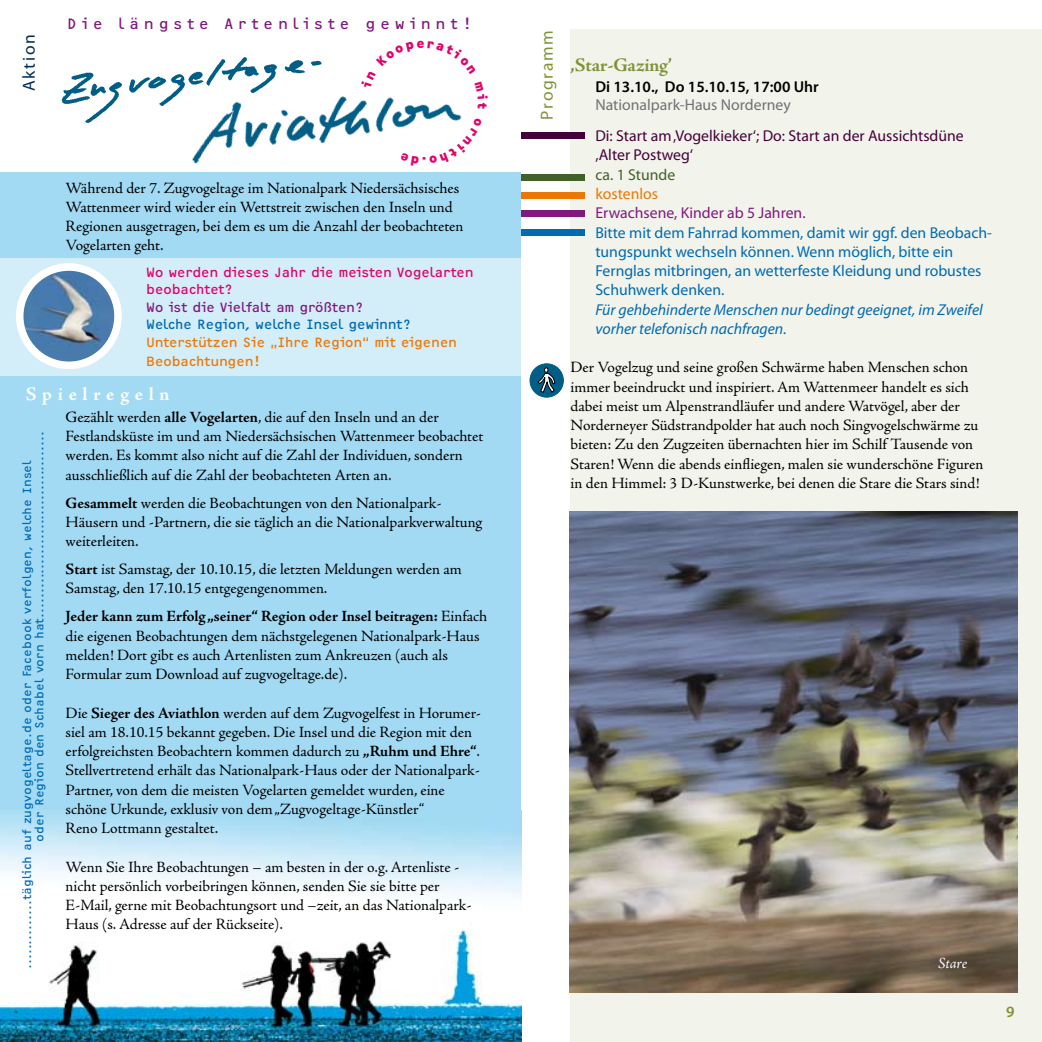
<style>
.page{position:relative;width:1042px;height:1042px;background:#fff}
.page>*{position:absolute;margin:0;border:0;box-sizing:border-box;transform-origin:0 0}
.t1{font:700 19.25px "Adobe Jenson Pro";letter-spacing:-.005em;color:#7f9237}
.t2{font:700 19.25px "Adobe Jenson Pro";letter-spacing:.295em;color:#fff}
.t3{font:17.5px "Myriad Pro";letter-spacing:.095em;color:#7f9237}
.t4{font:17.5px "Myriad Pro";letter-spacing:.1em;color:#002c52}
.t5{font:15.75px/19.2px "Adobe Jenson Pro";color:#000}
.t6{font:15.75px/19.2px "Myriad Pro";color:#006ab2}
.t7{font:italic 15.75px/19.2px "Myriad Pro";color:#006ab2}
.t8{font:15.75px/19.2px "Myriad Pro";color:#450039}
.t9{font:600 15.75px "Myriad Pro";color:#000}
.t10{font:15.75px "OCRF";letter-spacing:.3em;color:#81197f}
.t11{font:15.75px "Myriad Pro";color:#81197f}
.t12{font:15.75px "Myriad Pro";color:#707173}
.t13{font:15.75px "Myriad Pro";color:#426128}
.t14{font:15.75px "Myriad Pro";color:#ed7703}
.t15{font:italic 15.75px "Adobe Jenson Pro";letter-spacing:-.01em;color:#fff}
.t16{font:600 15.75px "Myriad Pro";color:#7f9237}
.t17{font:14px/19.2px "OCRF";letter-spacing:-.03em;color:#ed7703}
.t18{font:14px/17.5px "OCRF";letter-spacing:-.03em;color:#e3006a}
.t19{font:14px "OCRF";letter-spacing:-.03em;color:#006ab2}
.t20{font:14px "OCRF";letter-spacing:-.03em;color:#81197f}
.t21{font:12.25px/12.2px "OCRF";color:#006ab2}
.s1{font-weight:700}
</style>
<div class="page">
<div style="left:570px;top:30px;width:472px;height:1012px;background:#f2f3ea"></div>
<div style="left:521px;top:132px;width:63px;height:7px;background:#450039"></div>
<div style="left:521px;top:174px;width:63px;height:7px;background:#426128"></div>
<div style="left:521px;top:229px;width:63px;height:6px;background:#006ab2"></div>
<div style="left:521px;top:211px;width:63px;height:6px;background:#81197f"></div>
<div style="left:521px;top:192px;width:63px;height:7px;background:#ed7703"></div>
<div style="left:530px;top:364px;width:33px;height:33px;background:#005d85;border-radius:50%"></div>
<div style="left:530px;top:363px;width:34px;height:34px;border:1px solid #005d85;border-radius:50%"></div>
<svg style="left:537px;top:367px;width:19px;height:26px"></svg>
<img style="left:569px;top:511px;width:448px;height:481px">
<div style="left:0;top:172px;width:521px;height:828px;background:#a2daf4"></div>
<img style="left:0;top:810px;width:522px;height:232px">
<div style="left:0;top:258px;width:526px;height:118px;background:#d3edf9"></div>
<img style="left:61px;top:72px;width:90px;height:52px">
<img style="left:151px;top:57px;width:311px;height:107px">
<img style="left:20px;top:267px;width:98px;height:98px;border-radius:49px">
<div style="left:16px;top:263px;width:106px;height:106px;border:8px solid #fff;border-radius:50%"></div>
<svg style="left:361px;top:57px;width:101px;height:51px"></svg>
<svg style="left:400px;top:118px;width:62px;height:46px"></svg>
<p class="t4" style="left:18px;top:91px;width:58px;rotate:-90deg">Aktion</p>
<p class="t10" style="left:67px;top:14px;width:405px">Die längste Artenliste gewinnt!</p>
<p class="t5" style="left:66px;top:178px;width:399px">Während der 7. Zugvogeltage im Nationalpark Niedersächsisches Wattenmeer wird wieder ein Wettstreit zwischen den Inseln und Regionen ausgetragen, bei dem es um die Anzahl der beobachteten Vogelarten geht.</p>
<p class="t18" style="left:146px;top:263px;width:329px">Wo werden dieses Jahr die meisten Vogelarten beobachtet?</p>
<p class="t20" style="left:146px;top:298px;width:218px">Wo ist die Vielfalt am größten?</p>
<p class="t19" style="left:146px;top:316px;width:266px">Welche Region, welche Insel gewinnt?</p>
<p class="t17" style="left:146px;top:332px;width:312px">Unterstützen Sie „Ihre Region“ mit eigenen<br>Beobachtungen!</p>
<p class="t2" style="left:26px;top:383px;width:145px">Spielregeln</p>
<p class="t21" style="left:20px;top:841px;width:412px;text-indent:-127px;rotate:-90deg">..............täglich auf zugvogeltage.de oder Facebook verfolgen, welche Insel oder Region den Schabel vorn hat......................................</p>
<p class="t5" style="left:66px;top:408px;width:419px">Gezählt werden <span class="s1">alle Vogelarten</span>, die auf den Inseln und an der Festlandsküste im und am Niedersächsischen Wattenmeer beobachtet werden. Es kommt also nicht auf die Zahl der Individuen, sondern ausschließlich auf die Zahl der beobachteten Arten an.</p>
<p class="t5" style="left:66px;top:493px;width:418px"><span class="s1">Gesammelt</span> werden die Beobachtungen von den Nationalpark-<br>Häusern und -Partnern, die sie täglich an die Nationalparkverwaltung weiterleiten.</p>
<p class="t5" style="left:66px;top:560px;width:398px"><span class="s1">Start</span> ist Samstag, der 10.10.15, die letzten Meldungen werden am<br>Samstag, den 17.10.15 entgegengenommen.</p>
<p class="t5" style="left:66px;top:607px;width:423px"><span class="s1">Jeder kann zum Erfolg „seiner“ Region oder Insel beitragen:</span> Einfach die eigenen Beobachtungen dem nächstgelegenen Nationalpark-Haus melden! Dort gibt es auch Artenlisten zum Ankreuzen (auch als Formular zum Download auf zugvogeltage.de).</p>
<p class="t5" style="left:66px;top:703px;width:417px">Die <span class="s1">Sieger des Aviathlon</span> werden auf dem Zugvogelfest in Horumer&shy;siel am 18.10.15 bekannt gegeben. Die Insel und die Region mit den erfolgreichsten Beobachtern kommen dadurch zu <span class="s1">„Ruhm und Ehre“</span>.<br>Stellvertretend erhält das Nationalpark-Haus oder der Nationalpark-Partner, von dem die meisten Vogelarten gemeldet wurden, eine schöne Urkunde, exklusiv von dem „Zugvogeltage-Künstler“<br>Reno Lottmann gestaltet.</p>
<p class="t5" style="left:66px;top:857px;width:407px">Wenn Sie Ihre Beobachtungen – am besten in der o.g. Artenliste - nicht persönlich vorbeibringen können, senden Sie sie bitte per E-Mail, gerne mit Beobachtungsort und –zeit, an das Nationalpark-Haus (s. Adresse auf der Rückseite).</p>
<p class="t3" style="left:536px;top:120px;width:91px;rotate:-90deg">Programm</p>
<p class="t1" style="left:570px;top:54px;width:103px">‚Star-Gazing’</p>
<p class="t9" style="left:595px;top:77px;width:225px">Di 13.10., Do 15.10.15, 17:00 Uhr</p>
<p class="t12" style="left:595px;top:95px;width:197px">Nationalpark-Haus Norderney</p>
<p class="t8" style="left:595px;top:126px;width:370px">Di: Start am ‚Vogelkieker‘; Do: Start an der Aussichtsdüne ‚Alter Postweg‘</p>
<p class="t13" style="left:595px;top:165px;width:81px">ca. 1 Stunde</p>
<p class="t14" style="left:595px;top:184px;width:64px">kostenlos</p>
<p class="t11" style="left:595px;top:203px;width:212px">Erwachsene, Kinder ab 5 Jahren.</p>
<p class="t6" style="left:595px;top:222px;width:398px">Bitte mit dem Fahrrad kommen, damit wir ggf. den Beobach&shy;tungspunkt wechseln können. Wenn möglich, bitte ein Fernglas mitbringen, an wetterfeste Kleidung und robustes Schuhwerk denken.</p>
<p class="t7" style="left:595px;top:299px;width:389px">Für gehbehinderte Menschen nur bedingt geeignet, im Zweifel vorher telefonisch nachfragen.</p>
<p class="t5" style="left:570px;top:358px;width:414px">Der Vogelzug und seine großen Schwärme haben Menschen schon immer beeindruckt und inspiriert. Am Wattenmeer handelt es sich dabei meist um Alpenstrandläufer und andere Watvögel, aber der Norderneyer Südstrandpolder hat auch noch Singvogelschwärme zu bieten: Zu den Zugzeiten übernachten hier im Schilf Tausende von Staren! Wenn die abends einfliegen, malen sie wunderschöne Figuren in den Himmel: 3 D-Kunstwerke, bei denen die Stare die Stars sind!</p>
<p class="t15" style="left:938px;top:954px;width:30px">Stare</p>
<p class="t16" style="left:1006px;top:1001px;width:10px">9</p>
</div>
